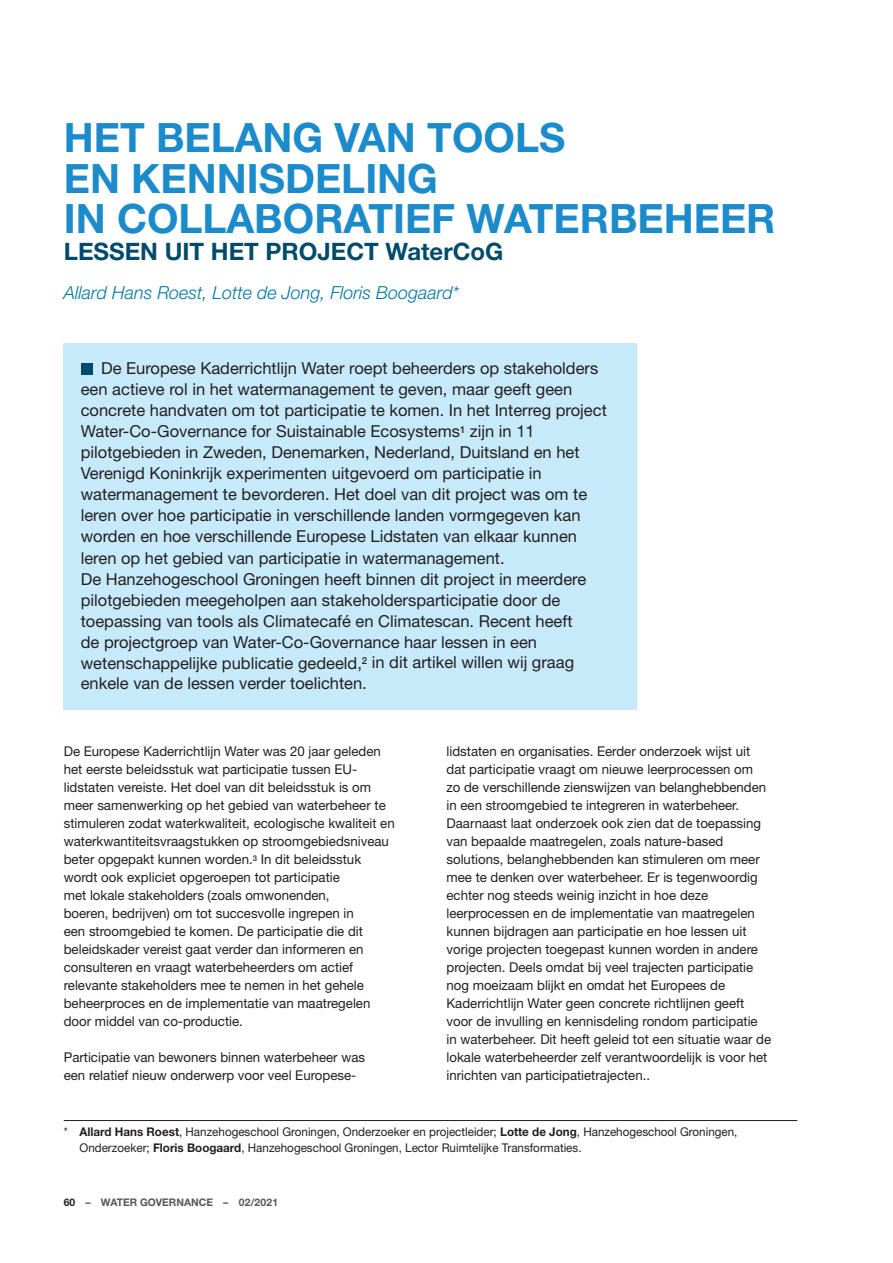
<style>
.page{position:relative;width:893px;height:1263px;background:#fff}
.page>*{position:absolute;margin:0;border:0;box-sizing:border-box;transform-origin:0 0}
.t1{font:700 40.5px/40.5px "Helvetica Neue";color:#1b8bcb}
.t2{font:700 24px "Helvetica Neue";color:#004b6c}
.t3{font:italic 300 18px "Helvetica Neue";color:#0076a3}
.t4{font:16.5px/21px "Helvetica Neue";color:#231f20}
.t5{font:13.5px/18px "Helvetica Neue";color:#231f20}
.t6{font:12px/16.5px "Helvetica Neue";color:#231f20}
.t7{font:700 10.5px "Helvetica Neue";color:#57585a}
.s1{font-weight:700}
.s2{color:#231f20}
</style>
<div class="page">
<div style="left:64px;top:343px;width:573px;height:367px;background:#c6eafa"></div>
<hr style="left:64px;top:1120px;width:733px;height:1px;background:#231f20">
<div style="left:81px;top:363px;width:12px;height:11px;background:#004b6c"></div>
<h1 class="t1" style="left:64px;top:117px;width:713px">HET BELANG VAN TOOLS<br>EN KENNISDELING<br>IN COLLABORATIEF WATERBEHEER</h1>
<h2 class="t2" style="left:64px;top:237px;width:441px">LESSEN UIT HET PROJECT WaterCoG</h2>
<h3 class="t3" style="left:64px;top:282px;width:397px">Allard Hans Roest, Lotte de Jong, Floris Boogaard*</h3>
<p class="t4" style="left:81px;top:358px;width:528px;text-indent:20px">De Europese Kaderrichtlijn Water roept beheerders op stakeholders een actieve rol in het watermanagement te geven, maar geeft geen concrete handvaten om tot participatie te komen. In het Interreg project Water-Co-Governance for Suistainable Ecosystems<sup>1</sup> zijn in 11 pilotgebieden in Zweden, Denemarken, Nederland, Duitsland en het Verenigd Koninkrijk experimenten uitgevoerd om participatie in watermanagement te bevorderen. Het doel van dit project was om te leren over hoe participatie in verschillende landen vormgegeven kan worden en hoe verschillende Europese Lidstaten van elkaar kunnen leren op het gebied van participatie in watermanagement.<br>De Hanzehogeschool Groningen heeft binnen dit project in meerdere pilotgebieden meegeholpen aan stakeholdersparticipatie door de toepassing van tools als Climatecafé en Climatescan. Recent heeft<br>de projectgroep van Water-Co-Governance haar lessen in een wetenschappelijke publicatie gedeeld,<sup>2</sup> in dit artikel willen wij graag enkele van de lessen verder toelichten.</p>
<p class="t5" style="left:64px;top:742px;width:332px">De Europese Kaderrichtlijn Water was 20 jaar geleden het eerste beleidsstuk wat participatie tussen EU&shy;lidstaten vereiste. Het doel van dit beleidsstuk is om meer samenwerking op het gebied van waterbeheer te stimuleren zodat waterkwaliteit, ecologische kwaliteit en waterkwantiteitsvraagstukken op stroomgebiedsniveau beter opgepakt kunnen worden.<sup>3</sup> In dit beleidsstuk wordt ook expliciet opgeroepen tot participatie<br>met lokale stakeholders (zoals omwonenden,<br>boeren, bedrijven) om tot succesvolle ingrepen in<br>een stroomgebied te komen. De participatie die dit beleidskader vereist gaat verder dan informeren en consulteren en vraagt waterbeheerders om actief relevante stakeholders mee te nemen in het gehele beheerproces en de implementatie van maatregelen door middel van co-productie.</p>
<p class="t5" style="left:64px;top:1048px;width:303px">Participatie van bewoners binnen waterbeheer was een relatief nieuw onderwerp voor veel Europese-</p>
<p class="t5" style="left:446px;top:742px;width:326px">lidstaten en organisaties. Eerder onderzoek wijst uit dat participatie vraagt om nieuwe leerprocessen om<br>zo de verschillende zienswijzen van belanghebbenden in een stroomgebied te integreren in waterbeheer.<br>Daarnaast laat onderzoek ook zien dat de toepassing van bepaalde maatregelen, zoals nature-based solutions, belanghebbenden kan stimuleren om meer mee te denken over waterbeheer. Er is tegenwoordig echter nog steeds weinig inzicht in hoe deze leerprocessen en de implementatie van maatregelen kunnen bijdragen aan participatie en hoe lessen uit vorige projecten toegepast kunnen worden in andere projecten. Deels omdat bij veel trajecten participatie nog moeizaam blijkt en omdat het Europees de Kaderrichtlijn Water geen concrete richtlijnen geeft voor de invulling en kennisdeling rondom participatie in waterbeheer. Dit heeft geleid tot een situatie waar de lokale waterbeheerder zelf verantwoordelijk is voor het inrichten van participatietrajecten..</p>
<p class="t6" style="left:80px;top:1123px;width:659px;text-indent:-16px">* <span class="s1">Allard Hans Roest</span>, Hanzehogeschool Groningen, Onderzoeker en projectleider; <span class="s1">Lotte de Jong</span>, Hanzehogeschool Groningen,<br>Onderzoeker; <span class="s1">Floris Boogaard</span>, Hanzehogeschool Groningen, Lector Ruimtelijke Transformaties.</p>
<p class="t7" style="left:64px;top:1196px;width:216px"><span class="s2">60</span> – WATER GOVERNANCE – 02/2021</p>
</div>
